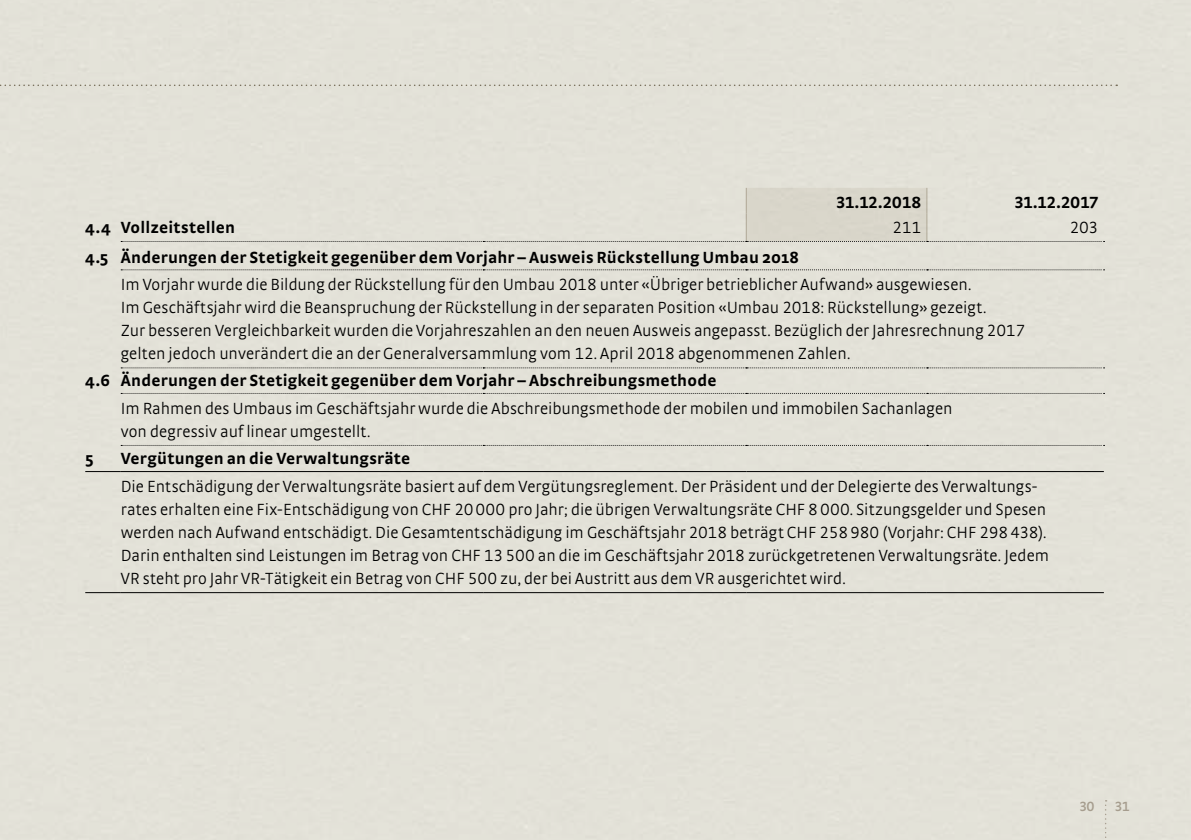
<style>
.page{position:relative;width:1191px;height:840px;background:#fff}
.page>*{position:absolute;margin:0;border:0;box-sizing:border-box;transform-origin:0 0}
.t1{font:300 17px/23px "Strada OT";color:#000}
.t2{font:700 17px "Strada OT";letter-spacing:.01em;color:#000}
.t3{font:600 14px "Strada OT";color:#a69d8e}
</style>
<div class="page">
<div style="left:0;top:0;width:1191px;height:839px;background:#e3e2d8"></div>
<svg style="left:0;top:84px;width:1117px;height:2px;background:#cecbbf"></svg>
<hr style="left:85px;top:471px;width:36px;height:1px;background:#000">
<hr style="left:121px;top:471px;width:362px;height:1px;background:#000">
<hr style="left:483px;top:471px;width:263px;height:1px;background:#000">
<hr style="left:746px;top:471px;width:181px;height:1px;background:#000">
<hr style="left:927px;top:471px;width:176px;height:1px;background:#000">
<svg style="left:121px;top:188px;width:983px;height:54px;background:#dfddd3"></svg>
<svg style="left:121px;top:269px;width:983px;height:1px"></svg>
<svg style="left:121px;top:367px;width:983px;height:1px"></svg>
<svg style="left:121px;top:393px;width:983px;height:1px"></svg>
<svg style="left:121px;top:445px;width:983px;height:1px"></svg>
<hr style="left:85px;top:592px;width:36px;height:1px;background:#000">
<hr style="left:121px;top:592px;width:362px;height:1px;background:#000">
<hr style="left:483px;top:592px;width:263px;height:1px;background:#000">
<hr style="left:746px;top:592px;width:181px;height:1px;background:#000">
<hr style="left:927px;top:592px;width:176px;height:1px;background:#000">
<svg style="left:1105px;top:799px;width:1px;height:41px"></svg>
<p class="t2" style="left:836px;top:192px;width:86px">31.12.2018</p>
<p class="t2" style="left:1014px;top:192px;width:85px">31.12.2017</p>
<p class="t2" style="left:85px;top:217px;width:151px">4.4 Vollzeitstellen</p>
<p class="t1" style="left:892px;top:216px;width:30px">211</p>
<p class="t1" style="left:1069px;top:216px;width:30px">203</p>
<p class="t2" style="left:85px;top:247px;width:715px">4.5 Änderungen der Stetigkeit gegenüber dem Vorjahr – Ausweis Rückstellung Umbau 2018</p>
<p class="t1" style="left:121px;top:273px;width:906px">Im Vorjahr wurde die Bildung der Rückstellung für den Umbau 2018 unter «Übriger betrieblicher Aufwand» ausgewiesen.<br>Im Geschäftsjahr wird die Beanspruchung der Rückstellung in der separaten Position «Umbau 2018: Rückstellung» gezeigt.<br>Zur besseren Vergleichbarkeit wurden die Vorjahreszahlen an den neuen Ausweis angepasst. Bezüglich der Jahresrechnung 2017 gelten jedoch unverändert die an der Generalversammlung vom 12. April 2018 abgenommenen Zahlen.</p>
<p class="t2" style="left:85px;top:370px;width:633px">4.6 Änderungen der Stetigkeit gegenüber dem Vorjahr – Abschreibungsmethode</p>
<p class="t1" style="left:121px;top:397px;width:833px">Im Rahmen des Umbaus im Geschäftsjahr wurde die Abschreibungsmethode der mobilen und immobilen Sachanlagen von degressiv auf linear umgestellt.</p>
<p class="t2" style="left:85px;top:448px;width:10px">5</p>
<p class="t2" style="left:121px;top:448px;width:291px">Vergütungen an die Verwaltungsräte</p>
<p class="t1" style="left:121px;top:475px;width:930px">Die Entschädigung der Verwaltungsräte basiert auf dem Vergütungsreglement. Der Präsident und der Delegierte des Verwaltungs&shy;rates erhalten eine Fix-Entschädigung von CHF 20000 pro Jahr; die übrigen Verwaltungsräte CHF 8000. Sitzungsgelder und Spesen werden nach Aufwand entschädigt. Die Gesamtentschädigung im Geschäftsjahr 2018 beträgt CHF 258980 (Vorjahr: CHF 298438).<br>Darin enthalten sind Leistungen im Betrag von CHF 13500 an die im Geschäftsjahr 2018 zurückgetretenen Verwaltungsräte. Jedem VR steht pro Jahr VR-Tätigkeit ein Betrag von CHF 500 zu, der bei Austritt aus dem VR ausgerichtet wird.</p>
<p class="t3" style="left:1079px;top:798px;width:16px">30</p>
<p class="t3" style="left:1115px;top:798px;width:15px">31</p>
</div>
